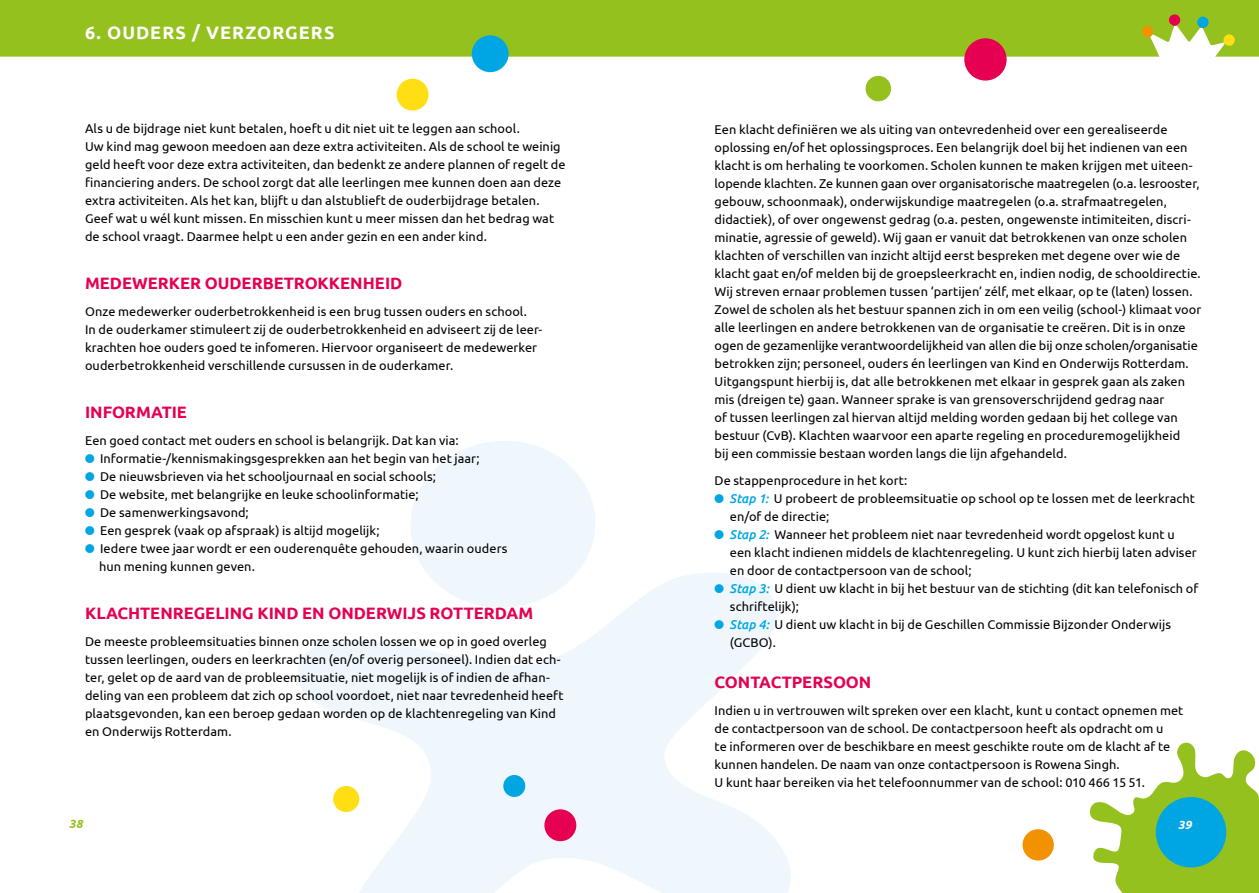
<style>
.page{position:relative;width:1259px;height:893px;background:#fff}
.page>*{position:absolute;margin:0;border:0;box-sizing:border-box;transform-origin:0 0}
.t1{font:700 18px "Ubuntu";letter-spacing:.055em;color:#fff}
.t2{font:700 16.5px "Ubuntu";color:#e50052}
.t3{font:12.75px/18px "Ubuntu";letter-spacing:.005em;color:#000}
.t4{font:italic 700 12px "Ubuntu";color:#95c11f}
.t5{font:italic 700 12px "Ubuntu";color:#fff}
.s1{font-weight:500;font-style:italic;color:#00a6e2}
</style>
<div class="page">
<svg style="left:298px;top:441px;width:493px;height:452px;fill:#eff7fd"></svg>
<svg style="left:1089px;top:742px;width:170px;height:151px"></svg>
<div style="left:1155px;top:797px;width:71px;height:70px;background:#00a6e2;border-radius:50%"></div>
<div style="left:1022px;top:829px;width:32px;height:31px;background:#f39200;border-radius:50%"></div>
<div style="left:333px;top:786px;width:26px;height:26px;background:#ffde14;border-radius:50%"></div>
<div style="left:503px;top:775px;width:22px;height:22px;background:#00a6e2;border-radius:50%"></div>
<div style="left:0;top:0;width:1259px;height:57px;background:#95c11f"></div>
<svg style="left:1223px;top:34px;width:12px;height:13px"></svg>
<svg style="left:1168px;top:14px;width:12px;height:12px"></svg>
<svg style="left:1196px;top:16px;width:12px;height:12px"></svg>
<svg style="left:1141px;top:26px;width:12px;height:12px"></svg>
<div style="left:544px;top:809px;width:32px;height:32px;background:#e50052;border-radius:50%"></div>
<div style="left:396px;top:79px;width:32px;height:32px;background:#ffde14;border-radius:50%"></div>
<div style="left:472px;top:35px;width:36px;height:37px;background:#00a6e2;border-radius:50%"></div>
<div style="left:964px;top:38px;width:42px;height:43px;background:#e50052;border-radius:50%"></div>
<div style="left:865px;top:76px;width:26px;height:25px;background:#95c11f;border-radius:50%"></div>
<svg style="left:715px;top:494px;width:9px;height:9px"></svg>
<svg style="left:715px;top:530px;width:9px;height:9px"></svg>
<svg style="left:715px;top:584px;width:9px;height:9px"></svg>
<svg style="left:715px;top:620px;width:9px;height:9px"></svg>
<h1 class="t1" style="left:85px;top:22px;width:251px">6. OUDERS / VERZORGERS</h1>
<p class="t3" style="left:85px;top:119px;width:482px">Als u de bijdrage niet kunt betalen, hoeft u dit niet uit te leggen aan school.<br>Uw kind mag gewoon meedoen aan deze extra activiteiten. Als de school te weinig geld heeft voor deze extra activiteiten, dan bedenkt ze andere plannen of regelt de financiering anders. De school zorgt dat alle leerlingen mee kunnen doen aan deze extra activiteiten. Als het kan, blijft u dan alstublieft de ouderbijdrage betalen.<br>Geef wat u wél kunt missen. En misschien kunt u meer missen dan het bedrag wat de school vraagt. Daarmee helpt u een ander gezin en een ander kind.</p>
<p class="t2" style="left:85px;top:273px;width:319px">MEDEWERKER OUDERBETROKKENHEID</p>
<p class="t3" style="left:85px;top:302px;width:459px">Onze medewerker ouderbetrokkenheid is een brug tussen ouders en school.<br>In de ouderkamer stimuleert zij de ouderbetrokkenheid en adviseert zij de leer&shy;krachten hoe ouders goed te infomeren. Hiervoor organiseert de medewerker ouderbetrokkenheid verschillende cursussen in de ouderkamer.</p>
<p class="t2" style="left:85px;top:402px;width:103px">INFORMATIE</p>
<p class="t3" style="left:99px;top:431px;width:410px;text-indent:-14px">Een goed contact met ouders en school is belangrijk. Dat kan via:<br>Informatie-/kennismakingsgesprekken aan het begin van het jaar;<br>De nieuwsbrieven via het schooljournaal en social schools;<br>De website, met belangrijke en leuke schoolinformatie;<br>De samenwerkingsavond;<br>Een gesprek (vaak op afspraak) is altijd mogelijk;<br>Iedere twee jaar wordt er een ouderenquête gehouden, waarin ouders hun mening kunnen geven.</p>
<p class="t2" style="left:85px;top:603px;width:450px">KLACHTENREGELING KIND EN ONDERWIJS ROTTERDAM</p>
<p class="t3" style="left:85px;top:632px;width:480px">De meeste probleemsituaties binnen onze scholen lossen we op in goed overleg tussen leerlingen, ouders en leerkrachten (en/of overig personeel). Indien dat ech&shy;ter, gelet op de aard van de probleemsituatie, niet mogelijk is of indien de afhan&shy;deling van een probleem dat zich op school voordoet, niet naar tevredenheid heeft plaatsgevonden, kan een beroep gedaan worden op de klachtenregeling van Kind en Onderwijs Rotterdam.</p>
<p class="t3" style="left:714px;top:120px;width:488px">Een klacht definiëren we als uiting van ontevredenheid over een gerealiseerde oplossing en/of het oplossingsproces. Een belangrijk doel bij het indienen van een klacht is om herhaling te voorkomen. Scholen kunnen te maken krijgen met uiteen&shy;lopende klachten. Ze kunnen gaan over organisatorische maatregelen (o.a. lesrooster, gebouw, schoonmaak), onderwijskundige maatregelen (o.a. strafmaatregelen, didactiek), of over ongewenst gedrag (o.a. pesten, ongewenste intimiteiten, discri&shy;minatie, agressie of geweld). Wij gaan er vanuit dat betrokkenen van onze scholen klachten of verschillen van inzicht altijd eerst bespreken met degene over wie de klacht gaat en/of melden bij de groepsleerkracht en, indien nodig, de schooldirectie.<br>Wij streven ernaar problemen tussen ‘partijen’ zélf, met elkaar, op te (laten) lossen.<br>Zowel de scholen als het bestuur spannen zich in om een veilig (school-) klimaat voor alle leerlingen en andere betrokkenen van de organisatie te creëren. Dit is in onze ogen de gezamenlijke verantwoordelijkheid van allen die bij onze scholen/organisatie betrokken zijn; personeel, ouders én leerlingen van Kind en Onderwijs Rotterdam.<br>Uitgangspunt hierbij is, dat alle betrokkenen met elkaar in gesprek gaan als zaken mis (dreigen te) gaan. Wanneer sprake is van grensoverschrijdend gedrag naar<br>of tussen leerlingen zal hiervan altijd melding worden gedaan bij het college van bestuur (CvB). Klachten waarvoor een aparte regeling en proceduremogelijkheid<br>bij een commissie bestaan worden langs die lijn afgehandeld.</p>
<p class="t3" style="left:729px;top:471px;width:470px;text-indent:-15px">De stappenprocedure in het kort:<br><span class="s1">Stap 1:</span> U probeert de probleemsituatie op school op te lossen met de leerkracht en/of de directie;<br><span class="s1">Stap 2:</span> Wanneer het probleem niet naar tevredenheid wordt opgelost kunt u een klacht indienen middels de klachtenregeling. U kunt zich hierbij laten adviser en door de contactpersoon van de school;<br><span class="s1">Stap 3:</span> U dient uw klacht in bij het bestuur van de stichting (dit kan telefonisch of schriftelijk);<br><span class="s1">Stap 4:</span> U dient uw klacht in bij de Geschillen Commissie Bijzonder Onderwijs (GCBO).</p>
<p class="t2" style="left:714px;top:672px;width:158px">CONTACTPERSOON</p>
<p class="t3" style="left:714px;top:701px;width:470px">Indien u in vertrouwen wilt spreken over een klacht, kunt u contact opnemen met de contactpersoon van de school. De contactpersoon heeft als opdracht om u<br>te informeren over de beschikbare en meest geschikte route om de klacht af te kunnen handelen. De naam van onze contactpersoon is Rowena Singh.<br>U kunt haar bereiken via het telefoonnummer van de school: 010 466 15 51.</p>
<p class="t4" style="left:69px;top:817px;width:15px">38</p>
<p class="t5" style="left:1177px;top:818px;width:15px">39</p>
</div>
